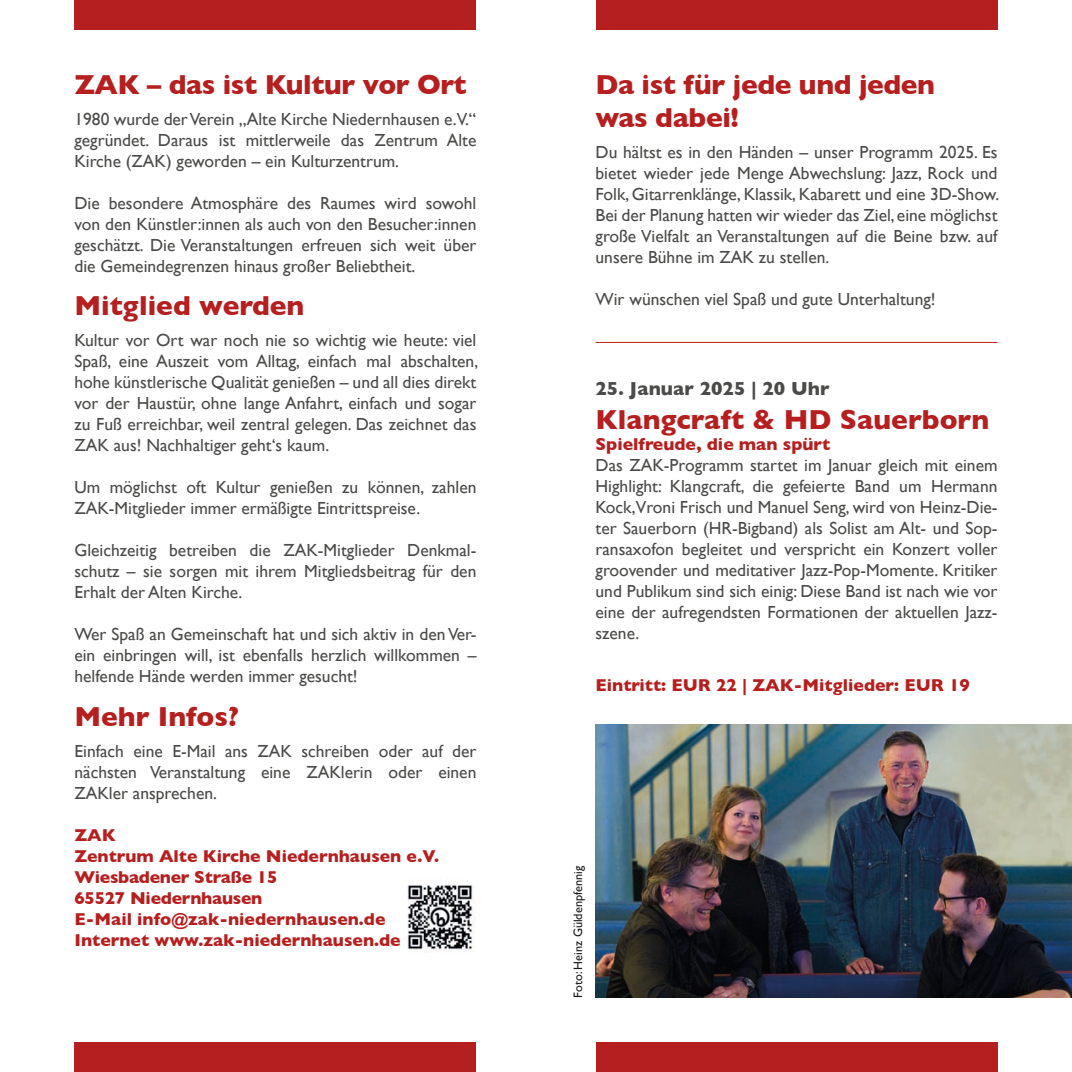
<style>
.page{position:relative;width:1072px;height:1072px;background:#fff}
.page>*{position:absolute;margin:0;border:0;box-sizing:border-box;transform-origin:0 0}
.Kuenstler{font:700 28px/33.6px "Gill Sans";letter-spacing:-.005em;color:#b61f1f}
.t1{font:700 19.25px "Gill Sans";color:#4b4b4a}
.Fliesstext{font:17.5px/21px "Gill Sans";color:#4b4b4a;text-align:justify}
.Ueberschrift{font:700 17.5px/21px "Gill Sans";color:#b61f1f}
.Eintrittspreis{font:700 17.5px "Gill Sans";color:#b61f1f}
.t2{font:12.25px "Gill Sans";color:#1d1d1b}
</style>
<div class="page">
<img style="left:595px;top:724px;width:476px;height:273px">
<img style="left:407px;top:882px;width:68px;height:69px">
<div style="left:74px;top:0;width:402px;height:30px;background:#b61f1f"></div>
<div style="left:595px;top:0;width:402px;height:30px;background:#b61f1f"></div>
<div style="left:74px;top:1042px;width:402px;height:29px;background:#b61f1f"></div>
<div style="left:595px;top:1042px;width:402px;height:29px;background:#b61f1f"></div>
<hr style="left:595px;top:342px;width:402px;height:1px;background:#b61f1f">
<p class="Kuenstler" style="left:74px;top:67px;width:394px">ZAK – das ist Kultur vor Ort</p>
<p class="Fliesstext" style="left:74px;top:108px;width:403px">1980 wurde der Verein „Alte Kirche Niedernhausen e.V.“ gegründet. Daraus ist mittlerweile das Zentrum Alte Kirche (ZAK) geworden – ein Kulturzentrum.</p>
<p class="Fliesstext" style="left:74px;top:192px;width:403px">Die besondere Atmosphäre des Raumes wird sowohl von den Künstler:innen als auch von den Besucher:innen geschätzt. Die Veranstaltungen erfreuen sich weit über die Gemeindegrenzen hinaus großer Beliebtheit.</p>
<p class="Kuenstler" style="left:74px;top:288px;width:231px">Mitglied werden</p>
<p class="Fliesstext" style="left:74px;top:329px;width:405px">Kultur vor Ort war noch nie so wichtig wie heute: viel Spaß, eine Auszeit vom Alltag, einfach mal abschalten, hohe künstlerische Qualität genießen – und all dies direkt vor der Haustür, ohne lange Anfahrt, einfach und sogar zu Fuß erreichbar, weil zentral gelegen. Das zeichnet das ZAK aus! Nachhaltiger geht‘s kaum.</p>
<p class="Fliesstext" style="left:74px;top:476px;width:403px">Um möglichst oft Kultur genießen zu können, zahlen<br>ZAK-Mitglieder immer ermäßigte Eintrittspreise.</p>
<p class="Fliesstext" style="left:74px;top:539px;width:403px">Gleichzeitig betreiben die ZAK-Mitglieder Denkmal&shy;schutz – sie sorgen mit ihrem Mitgliedsbeitrag für den Erhalt der Alten Kirche.</p>
<p class="Fliesstext" style="left:74px;top:623px;width:403px">Wer Spaß an Gemeinschaft hat und sich aktiv in den Ver&shy;ein einbringen will, ist ebenfalls herzlich willkommen – helfende Hände werden immer gesucht!</p>
<p class="Kuenstler" style="left:74px;top:699px;width:166px">Mehr Infos?</p>
<p class="Fliesstext" style="left:74px;top:740px;width:403px">Einfach eine E-Mail ans ZAK schreiben oder auf der nächsten Veranstaltung eine ZAKlerin oder einen ZAKler ansprechen.</p>
<p class="Ueberschrift" style="left:74px;top:824px;width:366px">ZAK<br>Zentrum Alte Kirche Niedernhausen e.V.</p>
<p class="Ueberschrift" style="left:74px;top:866px;width:204px">Wiesbadener Straße 15</p>
<p class="Ueberschrift" style="left:74px;top:887px;width:189px">65527 Niedernhausen</p>
<p class="Ueberschrift" style="left:74px;top:908px;width:312px">E-Mail info@zak-niedernhausen.de</p>
<p class="Ueberschrift" style="left:74px;top:929px;width:328px">Internet www.zak-niedernhausen.de</p>
<p class="Kuenstler" style="left:595px;top:67px;width:341px">Da ist für jede und jeden was dabei!</p>
<p class="Fliesstext" style="left:595px;top:142px;width:405px">Du hältst es in den Händen – unser Programm 2025. Es bietet wieder jede Menge Abwechslung: Jazz, Rock und Folk, Gitarrenklänge, Klassik, Kabarett und eine 3D-Show.<br>Bei der Planung hatten wir wieder das Ziel, eine möglichst große Vielfalt an Veranstaltungen auf die Beine bzw. auf unsere Bühne im ZAK zu stellen.</p>
<p class="Fliesstext" style="left:595px;top:289px;width:341px">Wir wünschen viel Spaß und gute Unterhaltung!</p>
<p class="t1" style="left:595px;top:373px;width:235px">25. Januar 2025 | 20 Uhr</p>
<p class="Kuenstler" style="left:595px;top:402px;width:395px">Klangcraft &amp; HD Sauerborn</p>
<p class="Ueberschrift" style="left:595px;top:433px;width:236px">Spielfreude, die man spürt</p>
<p class="Fliesstext" style="left:595px;top:454px;width:403px">Das ZAK-Programm startet im Januar gleich mit einem Highlight: Klangcraft, die gefeierte Band um Hermann Kock,Vroni Frisch und Manuel Seng, wird von Heinz-Die&shy;ter Sauerborn (HR-Bigband) als Solist am Alt- und Sop&shy;ransaxofon begleitet und verspricht ein Konzert voller groovender und meditativer Jazz-Pop-Momente. Kritiker und Publikum sind sich einig: Diese Band ist nach wie vor eine der aufregendsten Formationen der aktuellen Jazz&shy;szene.</p>
<p class="Eintrittspreis" style="left:595px;top:671px;width:376px">Eintritt: EUR 22 | ZAK-Mitglieder: EUR 19</p>
<p class="t2" style="left:571px;top:997px;width:133px;rotate:-90deg">Foto: Heinz Güldenpfennig</p>
</div>
